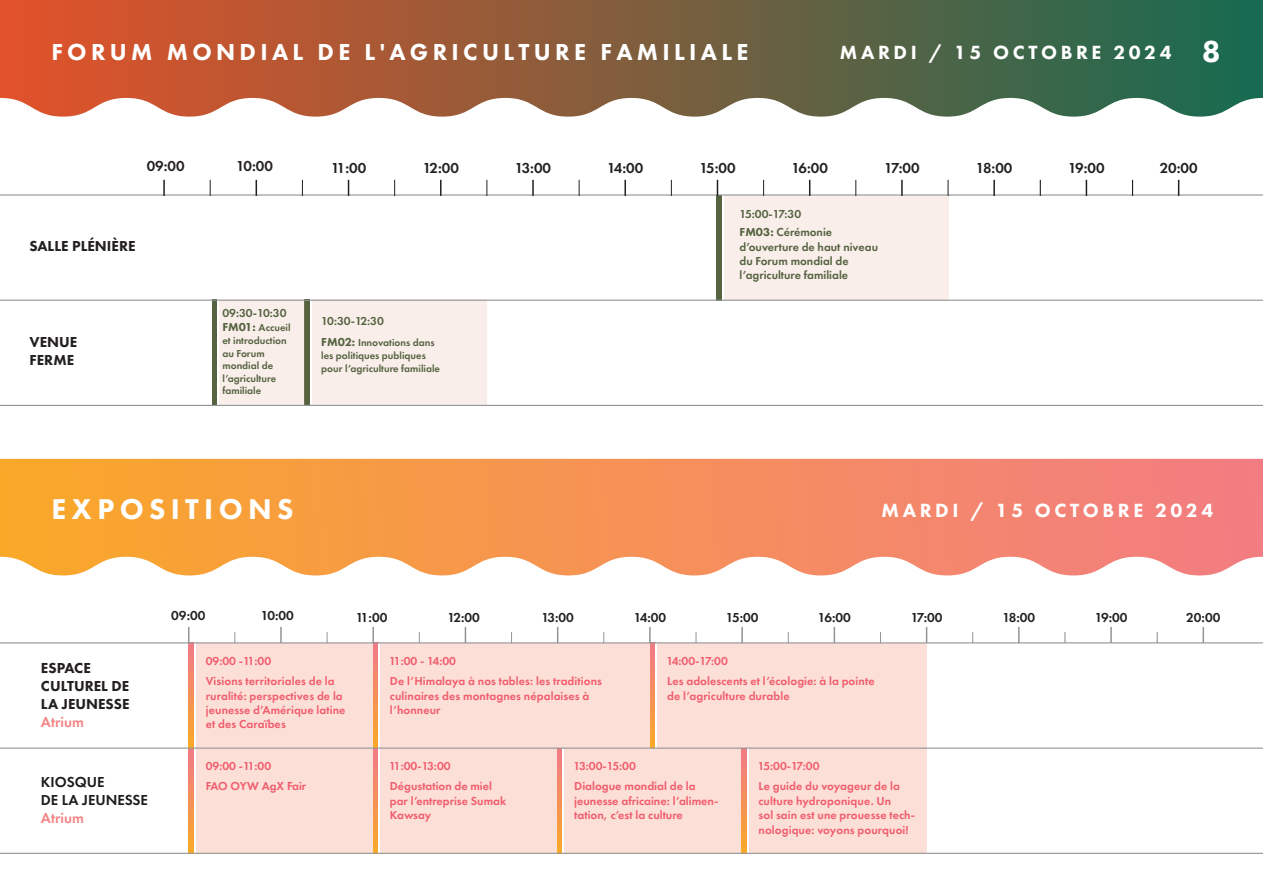
<style>
.page{position:relative;width:1263px;height:893px;background:#fff}
.page>*{position:absolute;margin:0;border:0;box-sizing:border-box;transform-origin:0 0}
.t1{font:800 29.7px "Futura PT";letter-spacing:.18em;color:#fff}
.t2{font:800 24px "Futura PT";letter-spacing:.18em;color:#fff}
.t3{font:800 19.8px "Futura PT";letter-spacing:.18em;color:#fff}
.t4{font:600 15px "Futura PT";color:#231f20}
.t5{font:800 15px/18px "Futura PT";color:#231f20}
.t6{font:600 15px/18px "Futura PT";color:#1c1d1a}
.t7{font:600 15px "Futura PT";color:#f38486}
.t8{font:600 13.5px "Futura PT";color:#231f20}
.t9{font:600 12px/20.1px "Futura PT";letter-spacing:.01em;color:#f05c6d}
.t10{font:600 12px/14.4px "Futura PT";color:#556340}
.t11{font:600 10.5px/12.6px "Futura PT";color:#556340}
.s1{font-size:31.5px}
.s2{font-weight:800;font-size:12px}
.s3{font-weight:800}
</style>
<div class="page">
<div style="left:305px;top:299px;width:182px;height:106px;background:#f9eeea"></div>
<div style="left:305px;top:299px;width:5px;height:106px;background:#556340"></div>
<hr style="left:310px;top:299px;width:1px;height:106px;background:#fff">
<div style="left:213px;top:299px;width:92px;height:106px;background:#f9eeea"></div>
<div style="left:212px;top:299px;width:5px;height:106px;background:#556340"></div>
<hr style="left:217px;top:299px;width:2px;height:106px;background:#fff">
<div style="left:718px;top:195px;width:230px;height:105px;background:#f9eeea"></div>
<div style="left:717px;top:195px;width:5px;height:105px;background:#556340"></div>
<hr style="left:722px;top:195px;width:1px;height:105px;background:#fff">
<hr style="left:0;top:194px;width:1263px;height:2px;background:#929497">
<hr style="left:0;top:300px;width:1263px;height:1px;background:#929497">
<svg style="left:256px;top:180px;width:1px;height:16px"></svg>
<svg style="left:163px;top:180px;width:2px;height:16px"></svg>
<svg style="left:210px;top:180px;width:1px;height:16px"></svg>
<svg style="left:302px;top:180px;width:1px;height:16px"></svg>
<svg style="left:348px;top:180px;width:1px;height:16px"></svg>
<svg style="left:394px;top:180px;width:1px;height:16px"></svg>
<svg style="left:440px;top:180px;width:1px;height:16px"></svg>
<svg style="left:486px;top:180px;width:1px;height:16px"></svg>
<svg style="left:532px;top:180px;width:2px;height:16px"></svg>
<svg style="left:579px;top:180px;width:1px;height:16px"></svg>
<svg style="left:624px;top:180px;width:2px;height:16px"></svg>
<svg style="left:671px;top:180px;width:1px;height:16px"></svg>
<svg style="left:717px;top:180px;width:1px;height:16px"></svg>
<svg style="left:763px;top:180px;width:1px;height:16px"></svg>
<svg style="left:809px;top:180px;width:1px;height:16px"></svg>
<svg style="left:855px;top:180px;width:1px;height:16px"></svg>
<svg style="left:901px;top:180px;width:2px;height:16px"></svg>
<svg style="left:948px;top:180px;width:1px;height:16px"></svg>
<svg style="left:993px;top:180px;width:2px;height:16px"></svg>
<svg style="left:1040px;top:180px;width:1px;height:16px"></svg>
<svg style="left:1086px;top:180px;width:1px;height:16px"></svg>
<svg style="left:1132px;top:180px;width:1px;height:16px"></svg>
<svg style="left:1178px;top:180px;width:1px;height:16px"></svg>
<hr style="left:0;top:405px;width:1263px;height:1px;background:#929497">
<svg style="left:0;top:0;width:1263px;height:117px;background:#896b4d"></svg>
<svg style="left:0;top:459px;width:1263px;height:116px;background:#f69a63"></svg>
<div style="left:376px;top:643px;width:274px;height:105px;background:#fcdfd6"></div>
<svg style="left:373px;top:643px;width:5px;height:104px"></svg>
<hr style="left:378px;top:643px;width:2px;height:105px;background:#fff">
<div style="left:654px;top:643px;width:273px;height:105px;background:#fcdfd6"></div>
<svg style="left:650px;top:643px;width:5px;height:104px"></svg>
<hr style="left:655px;top:643px;width:2px;height:105px;background:#fff">
<div style="left:190px;top:748px;width:183px;height:105px;background:#fcdfd6"></div>
<svg style="left:189px;top:749px;width:5px;height:104px"></svg>
<hr style="left:194px;top:748px;width:1px;height:105px;background:#fff">
<div style="left:190px;top:643px;width:183px;height:105px;background:#fcdfd6"></div>
<svg style="left:189px;top:643px;width:5px;height:104px"></svg>
<hr style="left:194px;top:643px;width:1px;height:105px;background:#fff">
<div style="left:377px;top:748px;width:181px;height:105px;background:#fcdfd6"></div>
<svg style="left:373px;top:749px;width:5px;height:104px"></svg>
<hr style="left:378px;top:748px;width:2px;height:105px;background:#fff">
<div style="left:561px;top:748px;width:181px;height:105px;background:#fcdfd6"></div>
<svg style="left:557px;top:749px;width:6px;height:104px"></svg>
<hr style="left:563px;top:748px;width:1px;height:105px;background:#fff">
<div style="left:745px;top:748px;width:182px;height:105px;background:#fcdfd6"></div>
<svg style="left:742px;top:749px;width:5px;height:104px"></svg>
<hr style="left:747px;top:748px;width:1px;height:105px;background:#fff">
<hr style="left:0;top:642px;width:1263px;height:1px;background:#929497">
<hr style="left:0;top:747px;width:1263px;height:2px;background:#929497">
<hr style="left:0;top:853px;width:1263px;height:1px;background:#929497">
<svg style="left:280px;top:627px;width:2px;height:15px"></svg>
<svg style="left:188px;top:627px;width:1px;height:15px"></svg>
<svg style="left:372px;top:627px;width:2px;height:16px"></svg>
<svg style="left:465px;top:627px;width:1px;height:15px"></svg>
<svg style="left:557px;top:627px;width:1px;height:15px"></svg>
<svg style="left:649px;top:627px;width:2px;height:15px"></svg>
<svg style="left:741px;top:627px;width:2px;height:16px"></svg>
<svg style="left:834px;top:627px;width:1px;height:15px"></svg>
<svg style="left:926px;top:627px;width:1px;height:15px"></svg>
<svg style="left:1018px;top:627px;width:1px;height:15px"></svg>
<svg style="left:1110px;top:627px;width:2px;height:16px"></svg>
<svg style="left:1202px;top:627px;width:2px;height:16px"></svg>
<h2 class="t2" style="left:51px;top:37px;width:699px">FORUM MONDIAL DE L'AGRICULTURE FAMILIALE</h2>
<h3 class="t3" style="left:840px;top:40px;width:382px">MARDI / 15 OCTOBRE 2024 <span class="s1">8</span></h3>
<p class="t4" style="left:147px;top:157px;width:39px">09:00</p>
<p class="t4" style="left:236px;top:157px;width:38px">10:00</p>
<p class="t4" style="left:331px;top:159px;width:37px">11:00</p>
<p class="t4" style="left:423px;top:159px;width:38px">12:00</p>
<p class="t4" style="left:515px;top:159px;width:38px">13:00</p>
<p class="t4" style="left:607px;top:159px;width:37px">14:00</p>
<p class="t4" style="left:699px;top:159px;width:38px">15:00</p>
<p class="t4" style="left:791px;top:159px;width:38px">16:00</p>
<p class="t4" style="left:884px;top:159px;width:37px">17:00</p>
<p class="t4" style="left:976px;top:159px;width:38px">18:00</p>
<p class="t4" style="left:1068px;top:159px;width:38px">19:00</p>
<p class="t4" style="left:1160px;top:159px;width:39px">20:00</p>
<p class="t5" style="left:30px;top:237px;width:108px">SALLE PLÉNIÈRE</p>
<p class="t5" style="left:30px;top:333px;width:49px">VENUE<br>FERME</p>
<p class="t10" style="left:222px;top:306px;width:66px">09:30-10:30</p>
<p class="t11" style="left:222px;top:321px;width:70px"><span class="s2">FM01:</span> Accueil et introduction au Forum mondial de l’agriculture familiale</p>
<p class="t10" style="left:321px;top:313px;width:64px">10:30-12:30</p>
<p class="t11" style="left:321px;top:336px;width:120px"><span class="s2">FM02:</span> Innovations dans les politiques publiques pour l’agriculture familiale</p>
<p class="t10" style="left:739px;top:206px;width:63px">15:00-17:30</p>
<p class="t10" style="left:739px;top:225px;width:140px"><span class="s3">FM03:</span> Cérémonie d’ouverture de haut niveau du Forum mondial de l’agriculture familiale</p>
<h1 class="t1" style="left:51px;top:490px;width:244px">EXPOSITIONS</h1>
<h3 class="t3" style="left:882px;top:498px;width:333px">MARDI / 15 OCTOBRE 2024</h3>
<p class="t5" style="left:41px;top:658px;width:90px">ESPACE<br>CULTUREL DE<br>LA JEUNESSE</p>
<p class="t7" style="left:41px;top:712px;width:44px">Atrium</p>
<p class="t6" style="left:41px;top:772px;width:109px">KIOSQUE<br>DE LA JEUNESSE</p>
<p class="t7" style="left:41px;top:808px;width:44px">Atrium</p>
<p class="t8" style="left:171px;top:607px;width:36px">09:00</p>
<p class="t8" style="left:261px;top:607px;width:35px">10:00</p>
<p class="t8" style="left:356px;top:609px;width:33px">11:00</p>
<p class="t8" style="left:447px;top:609px;width:34px">12:00</p>
<p class="t8" style="left:541px;top:609px;width:34px">13:00</p>
<p class="t8" style="left:634px;top:609px;width:34px">14:00</p>
<p class="t8" style="left:726px;top:609px;width:34px">15:00</p>
<p class="t8" style="left:818px;top:609px;width:34px">16:00</p>
<p class="t8" style="left:911px;top:609px;width:33px">17:00</p>
<p class="t8" style="left:1002px;top:609px;width:34px">18:00</p>
<p class="t8" style="left:1095px;top:609px;width:34px">19:00</p>
<p class="t8" style="left:1186px;top:609px;width:36px">20:00</p>
<p class="t9" style="left:206px;top:651px;width:130px">09:00 -11:00<br>Visions territoriales de la</p>
<p class="t9" style="left:206px;top:688px;width:141px;line-height:14.4px">ruralité: perspectives de la jeunesse d’Amérique latine et des Caraïbes</p>
<p class="t9" style="left:206px;top:756px;width:102px">09:00 -11:00<br>FAO OYW AgX Fair</p>
<p class="t9" style="left:389px;top:651px;width:214px">11:00 - 14:00<br>De l’Himalaya à nos tables: les traditions</p>
<p class="t9" style="left:390px;top:688px;width:201px;line-height:14.4px">culinaires des montagnes népalaises à l’honneur</p>
<p class="t9" style="left:666px;top:651px;width:210px">14:00-17:00<br>Les adolescents et l’écologie: à la pointe</p>
<p class="t9" style="left:667px;top:685px;width:124px">de l’agriculture durable</p>
<p class="t9" style="left:389px;top:756px;width:104px">11:00-13:00<br>Dégustation de miel</p>
<p class="t9" style="left:390px;top:793px;width:118px;line-height:14.4px">par l’entreprise Sumak<br>Kawsay</p>
<p class="t9" style="left:574px;top:756px;width:124px">13:00-15:00<br>Dialogue mondial de la</p>
<p class="t9" style="left:574px;top:793px;width:146px;line-height:14.4px">jeunesse africaine: l’alimen&shy;tation, c’est la culture</p>
<p class="t9" style="left:758px;top:756px;width:144px">15:00-17:00<br>Le guide du voyageur de la</p>
<p class="t9" style="left:758px;top:793px;width:158px;line-height:14.4px">culture hydroponique. Un<br>sol sain est une prouesse tech&shy;nologique: voyons pourquoi!</p>
</div>
